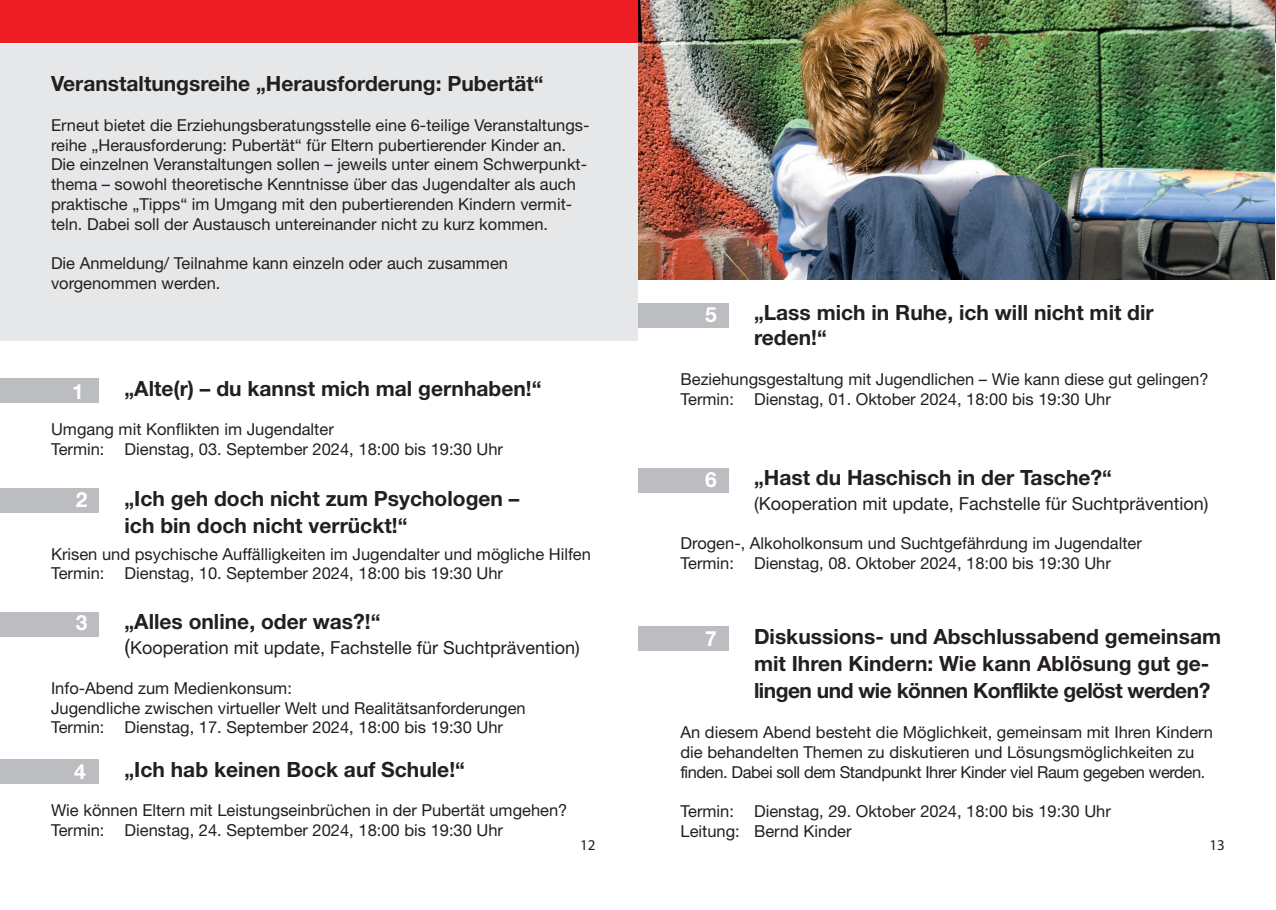
<style>
.page{position:relative;width:1276px;height:910px;background:#fff}
.page>*{position:absolute;margin:0;border:0;box-sizing:border-box;transform-origin:0 0}
.t1{font:700 21px/27px "Helvetica Neue";color:#231f20}
.t2{font:700 21px "Helvetica Neue";color:#fff}
.t3{font:18px "Helvetica Neue";color:#231f20}
.t4{font:16.5px/19.8px "Helvetica Neue";color:#231f20}
.t5{font:16.5px "Helvetica Neue";letter-spacing:-.025em;color:#231f20}
.t6{font:15px "Myriad Pro";color:#231f20}
.s1{font-size:21px}
</style>
<div class="page">
<div style="left:0;top:0;width:1276px;height:43px;background:#ee1d23"></div>
<div style="left:0;top:44px;width:638px;height:296px;background:#e6e7e9"></div>
<div style="left:0;top:378px;width:99px;height:25px;background:#bcbdc0"></div>
<div style="left:0;top:488px;width:99px;height:25px;background:#bcbdc0"></div>
<div style="left:0;top:612px;width:99px;height:24px;background:#bcbdc0"></div>
<div style="left:0;top:759px;width:99px;height:25px;background:#bcbdc0"></div>
<div style="left:638px;top:303px;width:90px;height:25px;background:#bcbdc0"></div>
<div style="left:638px;top:468px;width:90px;height:25px;background:#bcbdc0"></div>
<div style="left:638px;top:626px;width:90px;height:25px;background:#bcbdc0"></div>
<img style="left:638px;top:0;width:636px;height:279px">
<p class="t1" style="left:51px;top:70px;width:494px">Veranstaltungsreihe „Herausforderung: Pubertät“</p>
<p class="t4" style="left:51px;top:115px;width:540px">Erneut bietet die Erziehungsberatungsstelle eine 6-teilige Veranstaltungs&shy;reihe „Herausforderung: Pubertät“ für Eltern pubertierender Kinder an.</p>
<p class="t4" style="left:51px;top:154px;width:537px">Die einzelnen Veranstaltungen sollen – jeweils unter einem Schwerpunkt&shy;thema – sowohl theoretische Kenntnisse über das Jugendalter als auch praktische „Tipps“ im Umgang mit den pubertierenden Kindern vermit&shy;teln. Dabei soll der Austausch untereinander nicht zu kurz kommen.</p>
<p class="t4" style="left:51px;top:253px;width:458px">Die Anmeldung/ Teilnahme kann einzeln oder auch zusammen vorgenommen werden.</p>
<p class="t1" style="left:754px;top:299px;width:401px">„Lass mich in Ruhe, ich will nicht mit dir</p>
<p class="t1" style="left:754px;top:324px;width:74px">reden!“</p>
<p class="t4" style="left:680px;top:369px;width:529px">Beziehungsgestaltung mit Jugendlichen – Wie kann diese gut gelingen?</p>
<p class="t4" style="left:680px;top:389px;width:432px">Termin: Dienstag, 01. Oktober 2024, 18:00 bis 19:30 Uhr</p>
<p class="t2" style="left:705px;top:301px;width:13px">5</p>
<p class="t2" style="left:72px;top:378px;width:13px">1</p>
<p class="t1" style="left:125px;top:374px;width:418px">„Alte(r) – du kannst mich mal gernhaben!“</p>
<p class="t4" style="left:51px;top:419px;width:284px">Umgang mit Konflikten im Jugendalter</p>
<p class="t4" style="left:51px;top:439px;width:453px">Termin: Dienstag, 03. September 2024, 18:00 bis 19:30 Uhr</p>
<p class="t2" style="left:76px;top:486px;width:13px">2</p>
<p class="t1" style="left:125px;top:484px;width:396px">„Ich geh doch nicht zum Psychologen – ich bin doch nicht verrückt!“</p>
<p class="t4" style="left:51px;top:544px;width:541px">Krisen und psychische Auffälligkeiten im Jugendalter und mögliche Hilfen</p>
<p class="t4" style="left:51px;top:563px;width:453px">Termin: Dienstag, 10. September 2024, 18:00 bis 19:30 Uhr</p>
<p class="t2" style="left:76px;top:610px;width:13px">3</p>
<p class="t1" style="left:125px;top:607px;width:257px">„Alles online, oder was?!“</p>
<p class="t3" style="left:125px;top:637px;width:457px"><span class="s1">(</span>Kooperation mit update, Fachstelle für Suchtprävention)</p>
<p class="t4" style="left:51px;top:678px;width:242px">Info-Abend zum Medienkonsum:</p>
<p class="t4" style="left:51px;top:697px;width:476px">Jugendliche zwischen virtueller Welt und Realitätsanforderungen</p>
<p class="t4" style="left:51px;top:717px;width:453px">Termin: Dienstag, 17. September 2024, 18:00 bis 19:30 Uhr</p>
<p class="t2" style="left:74px;top:759px;width:13px">4</p>
<p class="t1" style="left:125px;top:755px;width:342px">„Ich hab keinen Bock auf Schule!“</p>
<p class="t4" style="left:51px;top:800px;width:518px">Wie können Eltern mit Leistungseinbrüchen in der Pubertät umgehen?</p>
<p class="t4" style="left:51px;top:820px;width:453px">Termin: Dienstag, 24. September 2024, 18:00 bis 19:30 Uhr</p>
<p class="t1" style="left:754px;top:463px;width:359px">„Hast du Haschisch in der Tasche?“</p>
<p class="t3" style="left:754px;top:493px;width:456px">(Kooperation mit update, Fachstelle für Suchtprävention)</p>
<p class="t4" style="left:680px;top:533px;width:463px">Drogen-, Alkoholkonsum und Suchtgefährdung im Jugendalter</p>
<p class="t4" style="left:680px;top:553px;width:432px">Termin: Dienstag, 08. Oktober 2024, 18:00 bis 19:30 Uhr</p>
<p class="t2" style="left:705px;top:466px;width:13px">6</p>
<p class="t1" style="left:754px;top:623px;width:468px">Diskussions- und Abschlussabend gemeinsam mit Ihren Kindern: Wie kann Ablösung gut ge&shy;lingen und wie können Konflikte gelöst werden?</p>
<p class="t4" style="left:680px;top:722px;width:534px">An diesem Abend besteht die Möglichkeit, gemeinsam mit Ihren Kindern die behandelten Themen zu diskutieren und Lösungsmöglichkeiten zu</p>
<p class="t5" style="left:680px;top:762px;width:526px">finden. Dabei soll dem Standpunkt Ihrer Kinder viel Raum gegeben werden.</p>
<p class="t4" style="left:680px;top:801px;width:432px">Termin: Dienstag, 29. Oktober 2024, 18:00 bis 19:30 Uhr</p>
<p class="t4" style="left:680px;top:821px;width:172px">Leitung: Bernd Kinder</p>
<p class="t2" style="left:705px;top:625px;width:13px">7</p>
<p class="t6" style="left:580px;top:835px;width:17px">12</p>
<p class="t6" style="left:1209px;top:835px;width:17px">13</p>
</div>
